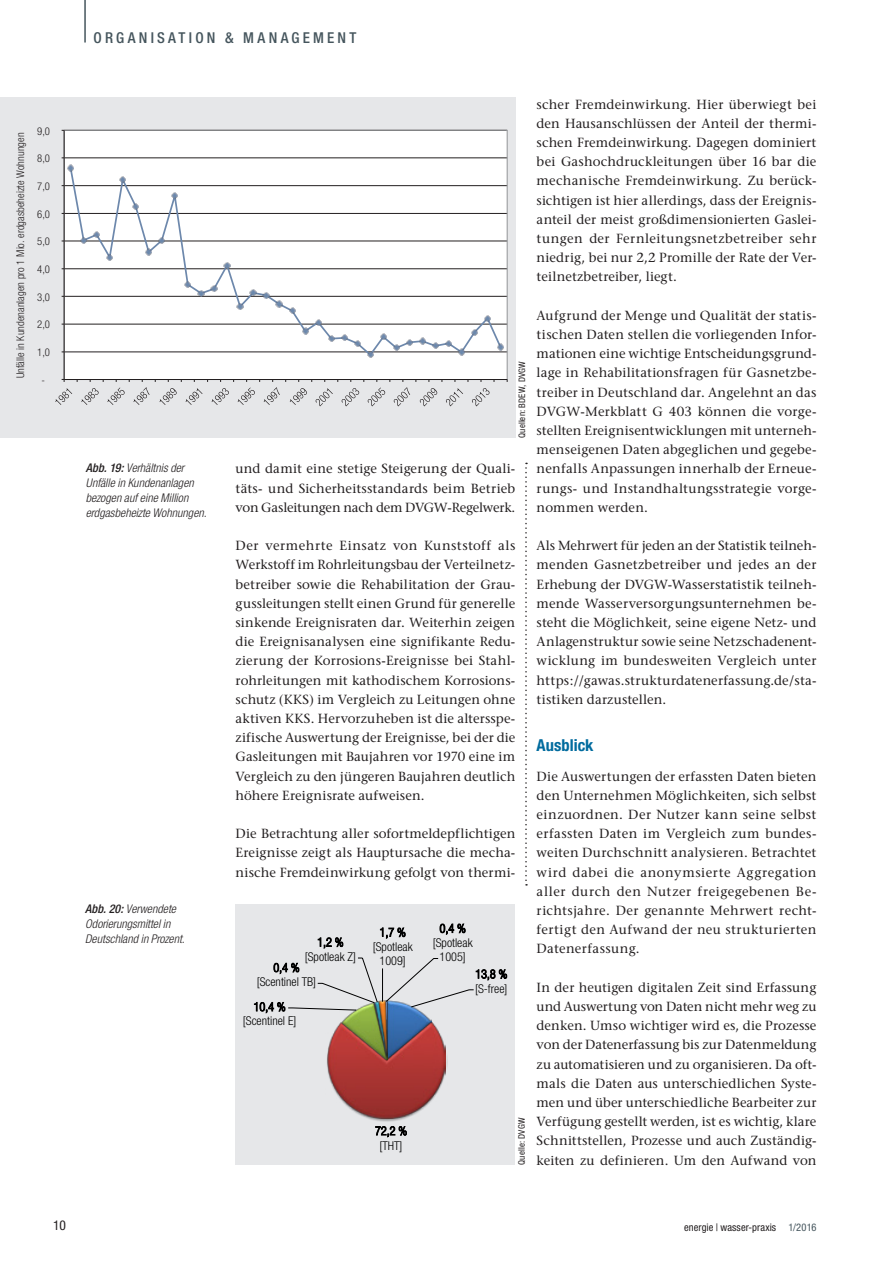
<style>
.page{position:relative;width:893px;height:1263px;background:#fff}
.page>*{position:absolute;margin:0;border:0;box-sizing:border-box;transform-origin:0 0}
.t1{font:700 condensed 16.5px "Helvetica Neue LT Std";color:#006b9e}
.t2{font:500 condensed 15px "Helvetica Neue LT Std";letter-spacing:.215em;color:#45555d}
.t3{font:condensed 13.5px "Helvetica Neue LT Std";color:#231f20}
.t4{font:13.2px/19.2px "Stone Serif";letter-spacing:.01em;color:#231f20;text-align:justify}
.t5{font:300 condensed 12.15px/14.4px "Helvetica Neue LT Std";color:#000;text-align:center}
.t6{font:italic 300 condensed 12px/15px "Helvetica Neue LT Std";letter-spacing:.005em;color:#231f20}
.t7{font:300 condensed 10.65px "Helvetica Neue LT Std";color:#231f20}
.t8{font:condensed 10.5px "Helvetica Neue LT Std";letter-spacing:.005em;color:#231f20}
.t9{font:condensed 9px "Helvetica Neue LT Std";letter-spacing:.02em;color:#231f20}
.s1{font-weight:500}
.s2{color:#45555d}
</style>
<div class="page">
<hr style="left:84px;top:0;width:2px;height:43px;background:#45555d">
<svg style="left:525px;top:463px;width:2px;height:422px"></svg>
<div style="left:236px;top:904px;width:279px;height:261px;background:#e6e7e9"></div>
<img style="left:327px;top:1050px;width:121px;height:72px">
<img style="left:342px;top:1013px;width:90px;height:8px">
<img style="left:328px;top:1021px;width:118px;height:97px">
<img style="left:373px;top:1013px;width:1px;height:47px">
<img style="left:374px;top:1013px;width:5px;height:47px">
<img style="left:379px;top:1013px;width:6px;height:47px">
<img style="left:385px;top:1013px;width:2px;height:47px">
<svg style="left:375px;top:1126px;width:32px;height:11px"></svg>
<svg style="left:254px;top:957px;width:253px;height:56px"></svg>
<svg style="left:318px;top:937px;width:25px;height:11px"></svg>
<svg style="left:380px;top:928px;width:25px;height:10px"></svg>
<svg style="left:440px;top:924px;width:25px;height:11px"></svg>
<div style="left:0;top:98px;width:515px;height:340px;background:#e6e7e9"></div>
<div style="left:64px;top:130px;width:443px;height:249px;background:#fff"></div>
<hr style="left:64px;top:352px;width:443px;height:1px;background:#231f20">
<hr style="left:64px;top:324px;width:443px;height:1px;background:#231f20">
<hr style="left:64px;top:296px;width:443px;height:1px;background:#231f20">
<hr style="left:64px;top:268px;width:443px;height:1px;background:#231f20">
<hr style="left:64px;top:241px;width:443px;height:1px;background:#231f20">
<hr style="left:64px;top:213px;width:443px;height:1px;background:#231f20">
<hr style="left:64px;top:185px;width:443px;height:1px;background:#231f20">
<hr style="left:64px;top:158px;width:443px;height:1px;background:#231f20">
<hr style="left:64px;top:130px;width:1px;height:249px;background:#231f20">
<hr style="left:64px;top:379px;width:443px;height:1px;background:#231f20">
<svg style="left:69px;top:171px;width:434px;height:186px"></svg>
<svg style="left:67px;top:165px;width:7px;height:6px"></svg>
<svg style="left:80px;top:237px;width:7px;height:6px"></svg>
<svg style="left:93px;top:232px;width:7px;height:6px"></svg>
<svg style="left:106px;top:254px;width:7px;height:6px"></svg>
<svg style="left:119px;top:176px;width:7px;height:7px"></svg>
<svg style="left:133px;top:203px;width:6px;height:6px"></svg>
<svg style="left:146px;top:249px;width:6px;height:6px"></svg>
<svg style="left:159px;top:237px;width:6px;height:7px"></svg>
<svg style="left:172px;top:193px;width:6px;height:6px"></svg>
<svg style="left:185px;top:281px;width:6px;height:7px"></svg>
<svg style="left:198px;top:290px;width:6px;height:6px"></svg>
<svg style="left:211px;top:286px;width:6px;height:6px"></svg>
<svg style="left:224px;top:262px;width:6px;height:6px"></svg>
<svg style="left:237px;top:303px;width:6px;height:7px"></svg>
<svg style="left:250px;top:290px;width:6px;height:6px"></svg>
<svg style="left:263px;top:292px;width:6px;height:6px"></svg>
<svg style="left:276px;top:301px;width:6px;height:6px"></svg>
<svg style="left:289px;top:308px;width:6px;height:6px"></svg>
<svg style="left:302px;top:328px;width:6px;height:6px"></svg>
<svg style="left:315px;top:319px;width:6px;height:6px"></svg>
<svg style="left:328px;top:335px;width:6px;height:7px"></svg>
<svg style="left:341px;top:335px;width:6px;height:6px"></svg>
<svg style="left:354px;top:340px;width:6px;height:6px"></svg>
<svg style="left:367px;top:352px;width:6px;height:6px"></svg>
<svg style="left:380px;top:334px;width:6px;height:6px"></svg>
<svg style="left:393px;top:345px;width:6px;height:6px"></svg>
<svg style="left:406px;top:339px;width:6px;height:6px"></svg>
<svg style="left:419px;top:338px;width:6px;height:6px"></svg>
<svg style="left:432px;top:343px;width:6px;height:6px"></svg>
<svg style="left:445px;top:340px;width:6px;height:6px"></svg>
<svg style="left:458px;top:349px;width:6px;height:6px"></svg>
<svg style="left:471px;top:329px;width:6px;height:6px"></svg>
<svg style="left:484px;top:315px;width:7px;height:6px"></svg>
<svg style="left:497px;top:344px;width:7px;height:6px"></svg>
<svg style="left:55px;top:379px;width:355px;height:27px"></svg>
<svg style="left:416px;top:380px;width:79px;height:26px"></svg>
<p class="t2" style="left:94px;top:28px;width:264px">ORGANISATION &amp; MANAGEM ENT</p>
<p class="t7" style="left:14px;top:378px;width:247px;rotate:-90deg">Unfälle in Kundenanlagen pro 1 Mio. erdgasbeheizte Wohnungen</p>
<p class="t7" style="left:37px;top:125px;width:14px">9,0</p>
<p class="t7" style="left:37px;top:152px;width:14px">8,0</p>
<p class="t7" style="left:37px;top:180px;width:14px">7,0</p>
<p class="t7" style="left:37px;top:208px;width:14px">6,0</p>
<p class="t7" style="left:37px;top:235px;width:14px">5,0</p>
<p class="t7" style="left:37px;top:263px;width:14px">4,0</p>
<p class="t7" style="left:37px;top:291px;width:14px">3,0</p>
<p class="t7" style="left:37px;top:318px;width:14px">2,0</p>
<p class="t7" style="left:37px;top:346px;width:14px">1,0</p>
<p class="t7" style="left:41px;top:374px;width:5px">-</p>
<p class="t6" style="left:86px;top:460px;width:122px"><span class="s1">Abb. 19:</span> Verhältnis der<br>Unfälle in Kundenanlagen bezogen auf eine Million erdgasbeheizte Wohnungen.</p>
<p class="t6" style="left:85px;top:902px;width:101px"><span class="s1">Abb. 20:</span> Verwendete<br>Odorierungsmittel in<br>Deutschland in Prozent.</p>
<p class="t3" style="left:53px;top:1218px;width:14px">10</p>
<p class="t9" style="left:517px;top:438px;width:78px;rotate:-90deg">Quellen: BDEW, DVGW</p>
<p class="t4" style="left:236px;top:459px;width:281px">und damit eine stetige Steigerung der Quali&shy;täts- und Sicherheitsstandards beim Betrieb von Gasleitungen nach dem DVGW-Regelwerk.</p>
<p class="t4" style="left:236px;top:536px;width:281px">Der vermehrte Einsatz von Kunststoff als Werkstoff im Rohrleitungsbau der Verteilnetz&shy;betreiber sowie die Rehabilitation der Grau&shy;gussleitungen stellt einen Grund für generelle sinkende Ereignisraten dar. Weiterhin zeigen die Ereignisanalysen eine signifikante Redu&shy;zierung der Korrosions-Ereignisse bei Stahl&shy;rohrleitungen mit kathodischem Korrosions&shy;schutz (KKS) im Vergleich zu Leitungen ohne aktiven KKS. Hervorzuheben ist die altersspe&shy;zifische Auswertung der Ereignisse, bei der die Gasleitungen mit Baujahren vor 1970 eine im Vergleich zu den jüngeren Baujahren deutlich höhere Ereignisrate aufweisen.</p>
<p class="t4" style="left:236px;top:824px;width:281px">Die Betrachtung aller sofortmeldepflichtigen Ereignisse zeigt als Hauptursache die mecha&shy;nische Fremdeinwirkung gefolgt von thermi-</p>
<p class="t5" style="left:305px;top:935px;width:53px">1,2 % [Spotleak Z]</p>
<p class="t5" style="left:373px;top:925px;width:41px">1,7 % [Spotleak<br>1009]</p>
<p class="t5" style="left:433px;top:921px;width:41px">0,4 % [Spotleak<br>1005]</p>
<p class="t5" style="left:257px;top:960px;width:61px">0,4 % [Scentinel TB]</p>
<p class="t5" style="left:475px;top:967px;width:34px;text-align:left">13,8 % [S-free]</p>
<p class="t5" style="left:243px;top:999px;width:55px">10,4 % [Scentinel E]</p>
<p class="t5" style="left:380px;top:1138px;width:24px">[THT]</p>
<p class="t9" style="left:516px;top:1165px;width:49px;rotate:-90deg">Quelle: DVGW</p>
<p class="t4" style="left:537px;top:94px;width:281px">scher Fremdeinwirkung. Hier überwiegt bei den Hausanschlüssen der Anteil der thermi&shy;schen Fremdeinwirkung. Dagegen dominiert bei Gashochdruckleitungen über 16 bar die mechanische Fremdeinwirkung. Zu berück&shy;sichtigen ist hier allerdings, dass der Ereignis&shy;anteil der meist großdimensionierten Gaslei&shy;tungen der Fernleitungsnetzbetreiber sehr niedrig, bei nur 2,2 Promille der Rate der Ver&shy;teilnetzbetreiber, liegt.</p>
<p class="t4" style="left:537px;top:306px;width:281px">Aufgrund der Menge und Qualität der statis&shy;tischen Daten stellen die vorliegenden Infor&shy;mationen eine wichtige Entscheidungsgrund&shy;lage in Rehabilitationsfragen für Gasnetzbe&shy;treiber in Deutschland dar. Angelehnt an das DVGW-Merkblatt G 403 können die vorge&shy;stellten Ereignisentwicklungen mit unterneh&shy;menseigenen Daten abgeglichen und gegebe&shy;nenfalls Anpassungen innerhalb der Erneue&shy;rungs- und Instandhaltungsstrategie vorge&shy;nommen werden.</p>
<p class="t4" style="left:537px;top:536px;width:281px">Als Mehrwert für jeden an der Statistik teilneh&shy;menden Gasnetzbetreiber und jedes an der Erhebung der DVGW-Wasserstatistik teilneh&shy;mende Wasserversorgungsunternehmen be&shy;steht die Möglichkeit, seine eigene Netz- und Anlagenstruktur sowie seine Netzschadenent&shy;wicklung im bundesweiten Vergleich unter https://gawas.strukturdatenerfassung.de/sta&shy;tistiken darzustellen.</p>
<p class="t1" style="left:537px;top:736px;width:58px">Ausblick</p>
<p class="t4" style="left:537px;top:766px;width:281px">Die Auswertungen der erfassten Daten bieten den Unternehmen Möglichkeiten, sich selbst einzuordnen. Der Nutzer kann seine selbst erfassten Daten im Vergleich zum bundes&shy;weiten Durchschnitt analysieren. Betrachtet wird dabei die anonymsierte Aggregation aller durch den Nutzer freigegebenen Be&shy;richtsjahre. Der genannte Mehrwert recht&shy;fertigt den Aufwand der neu strukturierten Datenerfassung.</p>
<p class="t4" style="left:537px;top:978px;width:281px">In der heutigen digitalen Zeit sind Erfassung und Auswertung von Daten nicht mehr weg zu denken. Umso wichtiger wird es, die Prozesse von der Datenerfassung bis zur Datenmeldung zu automatisieren und zu organisieren. Da oft&shy;mals die Daten aus unterschiedlichen Syste&shy;men und über unterschiedliche Bearbeiter zur Verfügung gestellt werden, ist es wichtig, klare Schnittstellen, Prozesse und auch Zuständig&shy;keiten zu definieren. Um den Aufwand von</p>
<p class="t8" style="left:684px;top:1221px;width:134px">energie | wasser-praxis <span class="s2">1/2016</span></p>
</div>
